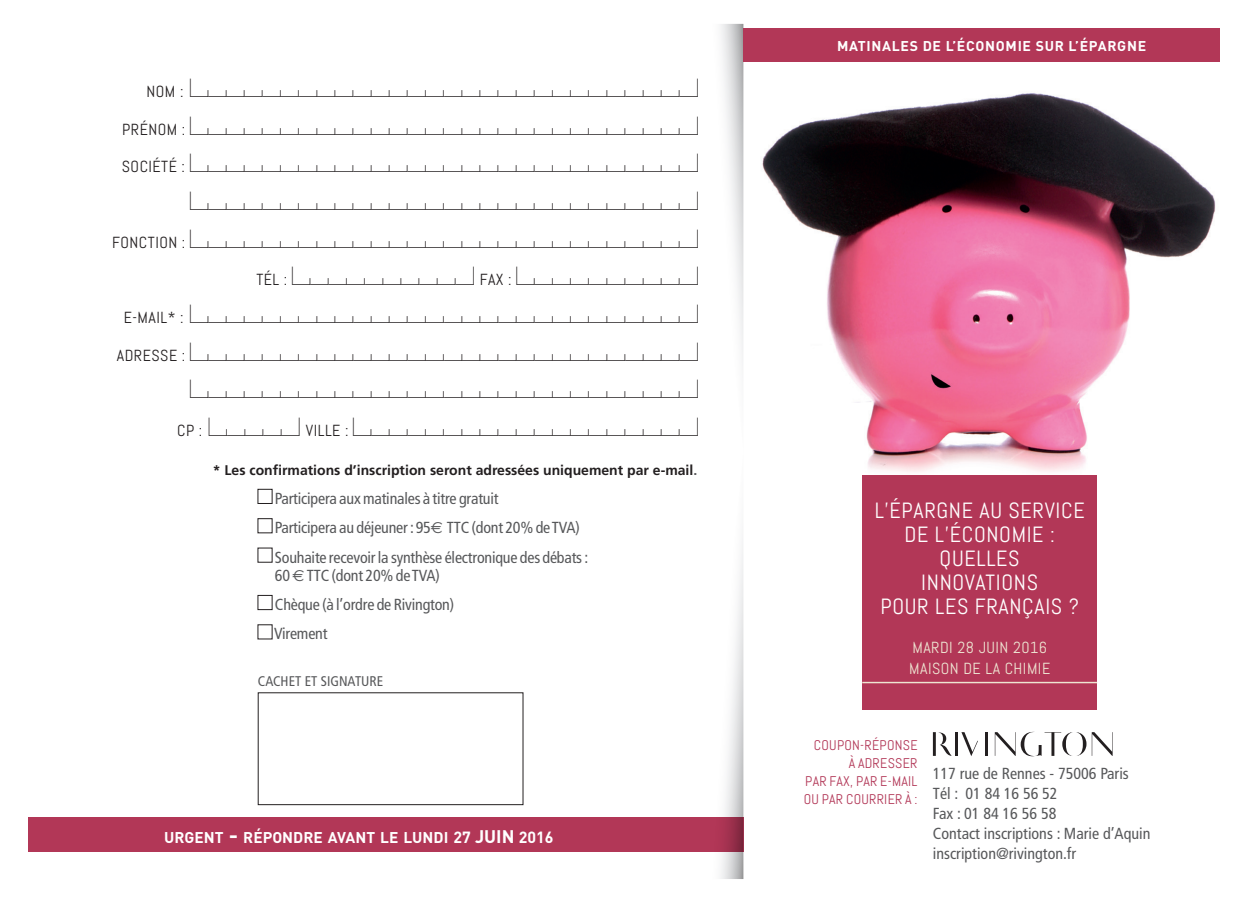
<style>
.page{position:relative;width:1248px;height:908px;background:#fff}
.page>*{position:absolute;margin:0;border:0;box-sizing:border-box;transform-origin:0 0}
.t1{font:24px/37.6px "Casesaremplir";color:#231f20;text-align:right}
.t2{font:22px/24px "Abel";letter-spacing:.03em;color:#fff;text-align:center}
.t3{font:condensed 16px/29.4px "Frutiger";letter-spacing:-.01em;color:#57585a}
.t4{font:16px/20.4px "Abel";letter-spacing:.03em;color:#eee5d2}
.t5{font:700 16px "DIN";color:#fff}
.t6{font:700 15.4px "DIN";color:#fff}
.t7{font:700 14px "Frutiger";color:#231f20}
.t8{font:14px/18px "Abel";letter-spacing:.02em;color:#b23757;text-align:right}
.t9{font:700 14px "DIN";letter-spacing:.05em;color:#fff}
.t10{font:condensed 14px "Frutiger";color:#57585a}
.s1{font-family:"Abel";font-size:16px}
.s2{color:#57585a}
.s3{font-family:"Euro Sans";font-stretch:normal}
.s4{font-size:22px}
.s5{font-size:16px}
.s6{font-size:18px}
</style>
<div class="page">
<div style="left:257px;top:518px;width:15px;height:15px;border:1px solid #231f20"></div>
<div style="left:257px;top:594px;width:15px;height:16px;border:1px solid #231f20"></div>
<div style="left:28px;top:816px;width:715px;height:34px;background:#b23757"></div>
<svg style="left:932px;top:732px;width:19px;height:23px"></svg>
<hr style="left:954px;top:731px;width:3px;height:24px;background:#231f20">
<hr style="left:985px;top:731px;width:3px;height:24px;background:#231f20">
<svg style="left:961px;top:732px;width:16px;height:23px"></svg>
<svg style="left:994px;top:731px;width:118px;height:25px"></svg>
<svg style="left:700px;top:24px;width:43px;height:854px"></svg>
<div style="left:743px;top:28px;width:476px;height:34px;background:#b23757"></div>
<img style="left:762px;top:93px;width:454px;height:407px">
<div style="left:862px;top:475px;width:234px;height:234px;background:#b23757"></div>
<hr style="left:862px;top:681px;width:234px;height:2px;background:#eee5d2">
<p class="t1" style="left:112px;top:70px;width:587px"><span class="s1">NOM :</span> ABBBBBBBBBBBBBBBBBBBBBBBBBBC <span class="s1">PRÉNOM :</span> ABBBBBBBBBBBBBBBBBBBBBBBBBBC <span class="s1">SOCIÉTÉ :</span> ABBBBBBBBBBBBBBBBBBBBBBBBBBC ABBBBBBBBBBBBBBBBBBBBBBBBBBC<br><span class="s1">FONCTION :</span> ABBBBBBBBBBBBBBBBBBBBBBBBBBC <span class="s1">TÉL :</span> ABBBBBBBBC <span class="s1">FAX :</span> ABBBBBBBBC<br><span class="s1">E-MAIL* :</span> ABBBBBBBBBBBBBBBBBBBBBBBBBBC <span class="s1">ADRESSE :</span> ABBBBBBBBBBBBBBBBBBBBBBBBBBC ABBBBBBBBBBBBBBBBBBBBBBBBBBC<br><span class="s1">CP :</span> ABBBC <span class="s1">VILLE :</span> ABBBBBBBBBBBBBBBBBC</p>
<p class="t7" style="left:213px;top:461px;width:486px">* Les confirmations d’inscription seront adressées uniquement par e-mail<span class="s2">.</span></p>
<p class="t3" style="left:275px;top:483px;width:315px">Participera aux matinales à titre gratuit<br>Participera au déjeuner : 95<span class="s3">€</span> TTC (dont 20% de TVA)<br>Souhaite recevoir la synthèse électronique des débats :</p>
<p class="t3" style="left:274px;top:560px;width:182px">60 <span class="s3">E</span> TTC (dont 20% de TVA)<br>Chèque (à l’ordre de Rivington)<br>Virement</p>
<p class="t10" style="left:258px;top:672px;width:127px">CACHET ET SIGNATURE</p>
<p class="t6" style="left:164px;top:827px;width:330px">URGENT <span class="s4">-</span> RÉPONDRE AVANT LE LUNDI <span class="s5">27</span> <span class="s6">JUIN</span></p>
<p class="t5" style="left:518px;top:826px;width:36px">2016</p>
<p class="t9" style="left:837px;top:37px;width:310px">MATINALES DE L’ÉCONOMIE SUR L’ÉPARGNE</p>
<p class="t2" style="left:874px;top:498px;width:211px">L’ÉPARGNE AU SERVICE<br>DE L’ÉCONOMIE :<br>QUELLES<br>INNOVATIONS<br>POUR LES FRANÇAIS ?</p>
<p class="t4" style="left:909px;top:637px;width:143px">MARDI 28 JUIN 2016<br>MAISON DE LA CHIMIE</p>
<p class="t8" style="left:803px;top:736px;width:115px">COUPON-RÉPONSE<br>À ADRESSER<br>PAR FAX, PAR E-MAIL<br>OU PAR COURRIER À :</p>
<p class="t3" style="left:932px;top:763px;width:219px;line-height:20px">117 rue de Rennes - 75006 Paris<br>Tél : 01 84 16 56 52<br>Fax : 01 84 16 56 58<br>Contact inscriptions : Marie d’Aquin inscription@rivington.fr</p>
</div>
